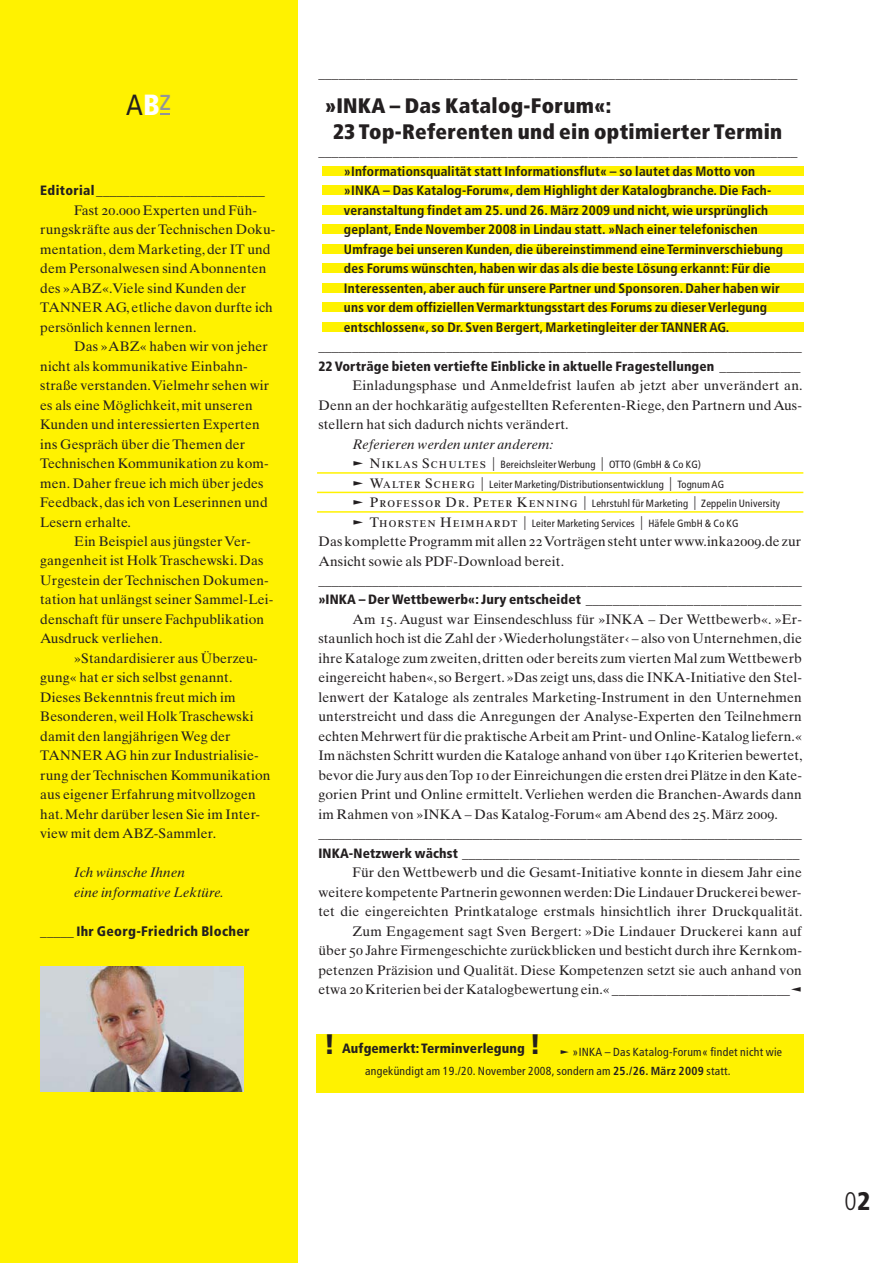
<style>
.page{position:relative;width:893px;height:1263px;background:#fff}
.page>*{position:absolute;margin:0;border:0;box-sizing:border-box;transform-origin:0 0}
.t1{font:condensed 29.1px "Frutiger";color:#231f20}
.t2{font:900 condensed 28.2px "Frutiger";color:#231f20}
.t3{font:300 condensed 25.5px "Frutiger";color:#231f20}
.t4{font:900 condensed 21px/25.5px "Frutiger";letter-spacing:.015em;color:#231f20}
.t5{font:13.8px/19.5px "Times Ten";letter-spacing:.01em;color:#231f20}
.t6{font:13.8px/19.5px "Times Ten Italic Os F";letter-spacing:.01em;color:#231f20}
.t7{font:900 condensed 13.8px "Frutiger";letter-spacing:.025em;color:#231f20}
.t8{font:italic 13.8px "Times Ten";letter-spacing:.01em;color:#231f20}
.t9{font:900 condensed 13.5px/19.5px "Frutiger";letter-spacing:.01em;color:#231f20}
.t10{font:700 condensed 13.5px/19.5px "Frutiger";letter-spacing:.015em;color:#231f20}
.t11{font:condensed 11.7px/19.5px "Frutiger";letter-spacing:.025em;color:#231f20}
.t12{font:condensed 10.5px "Frutiger";letter-spacing:.02em;color:#231f20}
.s1{font-weight:900;color:#fff}
.s2{font-family:"Times Ten Roman SC"}
.s3{font-family:"Times Ten";font-weight:400;font-stretch:normal;font-size:13.5px}
.s4{font-size:13.5px}
.s5{font-family:"Times Ten Roman SC";font-stretch:normal;font-size:13.8px}
.s6{font-family:"Times Ten";font-stretch:normal;font-size:13.8px}
.s7{font-family:"Frutiger";font-weight:900;font-stretch:condensed}
.s8{font-weight:700}
.s9{font-weight:900}
</style>
<div class="page">
<div style="left:0;top:0;width:298px;height:1263px;background:#fff200"></div>
<img style="left:41px;top:966px;width:202px;height:126px">
<div style="left:322px;top:166px;width:481px;height:10px;background:#fff200"></div>
<div style="left:322px;top:186px;width:481px;height:9px;background:#fff200"></div>
<div style="left:322px;top:205px;width:481px;height:10px;background:#fff200"></div>
<div style="left:322px;top:225px;width:481px;height:9px;background:#fff200"></div>
<div style="left:322px;top:244px;width:481px;height:10px;background:#fff200"></div>
<div style="left:322px;top:264px;width:481px;height:9px;background:#fff200"></div>
<div style="left:322px;top:283px;width:481px;height:10px;background:#fff200"></div>
<div style="left:322px;top:303px;width:481px;height:9px;background:#fff200"></div>
<div style="left:322px;top:322px;width:481px;height:10px;background:#fff200"></div>
<hr style="left:317px;top:472px;width:486px;height:2px;background:#fff200">
<hr style="left:317px;top:492px;width:486px;height:1px;background:#fff200">
<hr style="left:317px;top:511px;width:486px;height:2px;background:#fff200">
<div style="left:316px;top:1035px;width:487px;height:58px;background:#fff200"></div>
<svg style="left:161px;top:113px;width:9px;height:2px"></svg>
<h1 class="t1" style="left:126px;top:94px;width:47px">A<span class="s1">B</span><sup>z</sup></h1>
<p class="t9" style="left:40px;top:182px;width:226px">Editorial _________________________</p>
<p class="t5" style="left:40px;top:202px;width:237px;text-indent:34px">Fast <span class="s2">20.000</span> Experten und Füh&shy;rungskräfte aus der Technischen Doku&shy;mentation, dem Marketing, der IT und dem Personalwesen sind Abonnenten des »ABZ«.Viele sind Kunden der TANNER AG, etliche davon durfte ich persönlich kennen lernen.</p>
<p class="t5" style="left:40px;top:338px;width:230px;text-indent:34px">Das »ABZ« haben wir von jeher nicht als kommunikative Einbahn&shy;straße verstanden. Vielmehr sehen wir es als eine Möglichkeit, mit unseren Kunden und interessierten Experten ins Gespräch über die Themen der Technischen Kommunikation zu kom&shy;men. Daher freue ich mich über jedes Feedback, das ich von Leserinnen und Lesern erhalte.</p>
<p class="t5" style="left:40px;top:533px;width:234px;text-indent:34px">Ein Beispiel aus jüngster Ver&shy;gangenheit ist Holk Traschewski. Das Urgestein der Technischen Dokumen&shy;tation hat unlängst seiner Sammel-Lei&shy;denschaft für unsere Fachpublikation Ausdruck verliehen.</p>
<p class="t5" style="left:40px;top:650px;width:232px;text-indent:34px">»Standardisierer aus Überzeu&shy;gung« hat er sich selbst genannt.<br>Dieses Bekenntnis freut mich im Besonderen, weil Holk Traschewski damit den langjährigen Weg der TANNER AG hin zur Industrialisie&shy;rung der Technischen Kom munikation aus eigener Erfahrung mitvollzogen hat. Mehr darüber lesen Sie im Inter&shy;view mit dem ABZ-Sammler.</p>
<p class="t6" style="left:74px;top:864px;width:151px">Ich wünsche Ihnen<br>eine informative Lektüre.</p>
<p class="t7" style="left:40px;top:925px;width:211px"><span class="s3">_____</span> <span class="s4">Ihr</span> Georg-Friedrich Blocher</p>
<p class="t9" style="left:318px;top:65px;width:481px">_______________________________________________________________________</p>
<h3 class="t4" style="left:333px;top:95px;width:451px;text-indent:-8px">»INKA – Das Katalog-Forum«:<br>23 Top-Referenten und ein optimierter Termin</h3>
<p class="t9" style="left:318px;top:143px;width:481px">_______________________________________________________________________</p>
<p class="t10" style="left:344px;top:162px;width:441px">»Informationsqualität statt Informationsflut« – so lautet das Motto von »INKA – Das Katalog-Forum«, dem Highlight der Katalogbranche. Die Fach&shy;veranstaltung findet am 25. und 26. März 2009 und nicht, wie ursprünglich geplant, Ende November 2008 in Lindau statt. »Nach einer telefonischen Umfrage bei unseren Kunden, die übereinstimmend eine Terminverschiebung des Forums wünschten, haben wir das als die beste Lösung erkannt: Für die Interessenten, aber auch für unsere Partner und Sponsoren. Daher haben wir uns vor dem offiziellen Vermarktungsstart des Forums zu dieser Verlegung entschlossen«, so Dr. Sven Bergert, Marketingleiter der TANNER AG.</p>
<p class="t9" style="left:318px;top:338px;width:485px">________________________________________________________________________<br>22 Vorträge bieten vertiefte Einblicke in aktuelle Fragestellungen ____________</p>
<p class="t5" style="left:318px;top:377px;width:486px;text-align:justify;text-indent:34px">Einladungsphase und Anmeldefrist laufen ab jetzt aber unverändert an.<br>Denn an der hochkarätig aufgestellten Referenten-Riege, den Partnern und Aus&shy;stellern hat sich dadurch nichts verändert.</p>
<p class="t8" style="left:352px;top:439px;width:202px">Referieren werden unter anderem:</p>
<p class="t12" style="left:352px;top:460px;width:350px">❑ <span class="s5">Niklas Schultes</span> <span class="s6">|</span> Bereichsleiter Werbung <span class="s6">|</span> OTTO (GmbH &amp; Co KG)</p>
<p class="t12" style="left:352px;top:480px;width:373px">❑ <span class="s5">Walter Scherg</span> <span class="s6">|</span> Leiter Marketing/Distributionsentwicklung <span class="s6">|</span> Tognum AG</p>
<p class="t12" style="left:352px;top:499px;width:429px">❑ <span class="s5">Professor Dr. Peter Kenning</span> <span class="s6">|</span> Lehrstuhl für Marketing <span class="s6">|</span> Zeppelin University</p>
<p class="t12" style="left:352px;top:519px;width:388px">❑ <span class="s5">Thorsten Heimhardt</span> <span class="s6">|</span> Leiter Marketing Services <span class="s6">|</span> Häfele GmbH &amp; Co KG</p>
<p class="t5" style="left:318px;top:533px;width:484px">Das komplette Programm mit allen <span class="s2">22</span>Vorträgen steht unter www.inka<span class="s2">2009</span>.de zur<br>Ansicht sowie als PDF-Download bereit.</p>
<p class="t9" style="left:318px;top:572px;width:485px">________________________________________________________________________ »INKA – Der Wettbewerb«: Jury entscheidet ________________________________</p>
<p class="t5" style="left:318px;top:611px;width:486px;text-align:justify;text-indent:34px">Am <span class="s2">15</span>. August war Einsendeschluss für »INKA – Der Wettbewerb«. »Er - staunlich hoch ist die Zahl der ›Wiederholungstäter‹ – also von Unternehmen, die ihre Kataloge zum zweiten, dritten oder bereits zum vierten Mal zum Wettbewerb eingereicht haben«, so Bergert. »Das zeigt uns, dass die INKA-Initiative den Stel&shy;lenwert der Kataloge als zentrales Marketing-Instrument in den Unternehmen unterstreicht und dass die Anregungen der Analyse-Experten den Teilnehmern echten Mehrwert für die praktische Arbeit am Print- und Online-Katalog liefern.« Im nächsten Schritt wurden die Kataloge anhand von über <span class="s2">140</span>Kriterien bewertet, bevor die Jury aus den Top <span class="s2">10</span> der Einreichungen die ersten drei Plätze in den Kate&shy;gorien Print und Online ermittelt. Verliehen werden die Branchen-Awards dann im Rahmen von »INKA – Das Katalog-Forum« am Abend des <span class="s2">25</span>. März <span class="s2">2009</span>.</p>
<p class="t9" style="left:318px;top:825px;width:485px">________________________________________________________________________<br>INKA-Netzwerk wächst __________________________________________________</p>
<p class="t5" style="left:318px;top:864px;width:486px;text-align:right">Für den Wettbewerb und die Gesamt-Initiative konnte in diesem Jahr eine weitere kompetente Partnerin gewonnen werden: Die Lindauer Druckerei bewer&shy;tet die eingereichten Printkataloge erstmals hinsichtlich ihrer Druckqualität.<br>Zum Engagement sagt Sven Bergert: »Die Lindauer Druckerei kann auf<br>über <span class="s2">50</span> Jahre Firmengeschichte zurückblicken und besticht durch ihre Kernkom&shy;petenzen Präzision und Qualität. Diese Kompetenzen setzt sie auch anhand von etwa <span class="s2">20</span>Kriterien bei der Katalogbewertung ein.« <span class="s7">__________________________</span>▼</p>
<h2 class="t2" style="left:324px;top:1033px;width:12px">!</h2>
<h2 class="t2" style="left:530px;top:1033px;width:12px">!</h2>
<p class="t9" style="left:342px;top:1039px;width:184px">Aufgemerkt: Terminverlegung</p>
<p class="t11" style="left:365px;top:1043px;width:418px;text-indent:195px">❑ »INKA – Das Katalog-Forum« findet nicht wie angekündigt am 19./20. November 2008, sondern am <span class="s8">25./26. März 2009</span> statt.</p>
<h3 class="t3" style="left:844px;top:1191px;width:28px">0<span class="s9">2</span></h3>
</div>
